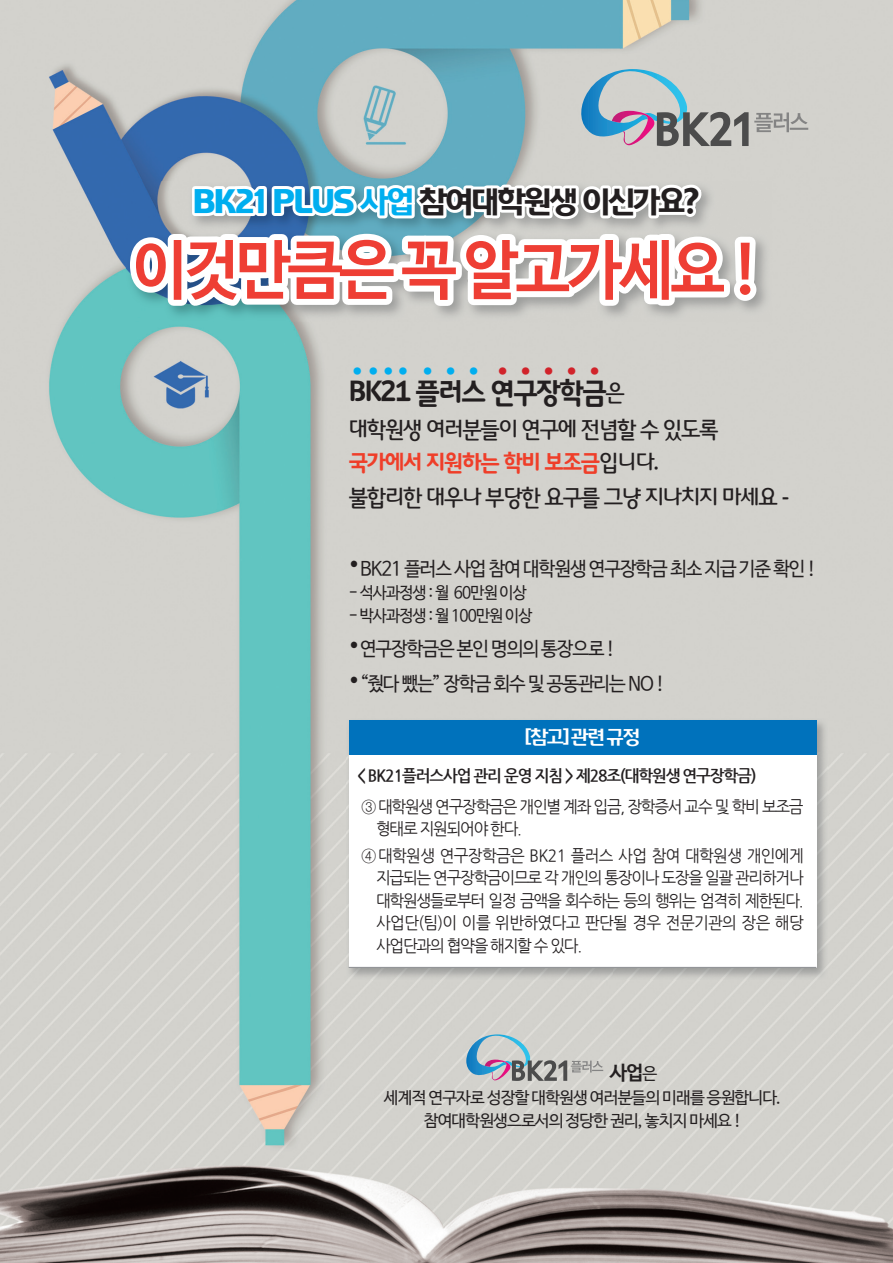
<style>
.page{position:relative;width:893px;height:1263px;background:#fff}
.page>*{position:absolute;margin:0;border:0;box-sizing:border-box;transform-origin:0 0}
.t1{font:64.5px "Nanum Barun Gothic OTF Bold";letter-spacing:-.05em;color:#ee3e34;scale:.95 1}
.t2{font:30px "Nexen B";letter-spacing:-.07em;color:#231f20;scale:.95 1}
.t3{font:700 28.5px "Moebius Korea";letter-spacing:-.05em;color:#231f20;scale:.95 1}
.t4{font:22.5px/37.2px "Moebius Korea";letter-spacing:-.05em;color:#231f20;scale:.95 1}
.t5{font:19.5px "Nanum Barun Gothic OTF";letter-spacing:-.05em;color:#231f20;scale:.95 1}
.t6{font:19.5px "Nexen R";color:#fff;scale:.95 1}
.t7{font:19.5px "Nanum Barun Gothic OTF Bold";color:#231f20}
.t8{font:16.5px/22.5px "Nanum Gothic";letter-spacing:-.08em;color:#231f20;scale:.95 1}
.t9{font:16.5px/22.8px "Nanum Barun Gothic OTF";letter-spacing:-.05em;color:#231f20;text-align:center}
.t10{font:700 16.5px "Nanum Gothic";letter-spacing:-.07em;color:#231f20;scale:.95 1}
.t11{font:16.5px "Nanum Barun Gothic OTF";letter-spacing:-.05em;color:#231f20;scale:.95 1}
.t12{font:10.5px "Kenten Generic";color:#00aeef}
.t13{font:10.5px "Kenten Generic";letter-spacing:1.19em;color:#d1232a}
.s1{color:#00aeef}
.s2{font-weight:700;color:#ef3e29}
.s3{font-family:"Nanum Barun Gothic OTF";font-size:16.5px}
</style>
<div class="page">
<img style="left:0;top:0;width:893px;height:1263px">
<img style="left:127px;top:313px;width:644px;height:8px">
<img style="left:346px;top:718px;width:482px;height:261px">
<div style="left:349px;top:721px;width:467px;height:34px;background:#0072bc"></div>
<div style="left:349px;top:755px;width:467px;height:212px;background:#fff"></div>
<hr style="left:349px;top:967px;width:467px;height:1px;background:#939598">
<svg style="left:466px;top:1028px;width:137px;height:53px"></svg>
<svg style="left:124px;top:59px;width:684px;height:254px"></svg>
<h2 class="t2" style="left:193px;top:186px;width:534px"><span class="s1">BK21 PLUS 사업</span> 참여대학원생 이신가요?</h2>
<h1 class="t1" style="left:133px;top:237px;width:661px">이것만큼은 꼭 알고가세요 !</h1>
<p class="t12" style="left:352px;top:365px;width:57px">3333</p>
<p class="t12" style="left:422px;top:365px;width:12px">3</p>
<p class="t12" style="left:445px;top:365px;width:12px">3</p>
<p class="t12" style="left:468px;top:365px;width:12px">3</p>
<p class="t13" style="left:497px;top:365px;width:104px">33333</p>
<h3 class="t4" style="left:349px;top:374px;width:391px;text-indent:257px">은<br>대학원생 여러분들이 연구에 전념할 수 있도록</h3>
<h3 class="t4" style="left:349px;top:446px;width:466px;line-height:34.7px"><span class="s2">국가에서 지원하는 학비 보조금</span>입니다.<br>불합리한 대우나 부당한 요구를 그냥 지나치지 마세요 -</h3>
<h3 class="t3" style="left:349px;top:376px;width:273px">BK21 플러스 연구장학금</h3>
<p class="t5" style="left:349px;top:558px;width:493px"><sup>●</sup>BK21 플러스 사업 참여 대학원생 연구장학금 최소 지급 기준 확인 !</p>
<p class="t11" style="left:349px;top:585px;width:189px">- 석사과정생 : 월 60만원 이상</p>
<p class="t11" style="left:349px;top:607px;width:195px">- 박사과정생 : 월 100만원 이상</p>
<p class="t5" style="left:349px;top:639px;width:282px"><sup>●</sup>연구장학금은 본인 명의의 통장으로 !</p>
<p class="t5" style="left:349px;top:674px;width:334px"><sup>●</sup>“줬다 뺐는” 장학금 회수 및 공동관리는 NO !</p>
<p class="t6" style="left:525px;top:727px;width:122px">[참고] 관련 규정</p>
<p class="t10" style="left:357px;top:767px;width:422px">&lt; BK21플러스사업 관리 운영 지침 &gt; 제28조(대학원생 연구장학금)</p>
<p class="t8" style="left:376px;top:795px;width:451px;text-indent:-15px">③ 대학원생 연구장학금은 개인별 계좌 입금, 장학증서 교수 및 학비 보조금 형태로 지원되어야 한다.</p>
<p class="t8" style="left:376px;top:845px;width:452px;text-align:justify;text-indent:-15px">④ 대학원생 연구장학금은 BK21 플러스 사업 참여 대학원생 개인에게 지급되는 연구장학금이므로 각 개인의 통장이나 도장을 일괄 관리하거나 대학원생들로부터 일정 금액을 회수하는 등의 행위는 엄격히 제한된다. 사업단(팀)이 이를 위반하였다고 판단될 경우 전문기관의 장은 해당 사업단과의 협약을 해지할 수 있다.</p>
<p class="t7" style="left:610px;top:1063px;width:49px">사업<span class="s3">은</span></p>
<p class="t9" style="left:384px;top:1087px;width:399px">세계적 연구자로 성장할 대학원생 여러분들의 미래를 응원합니다. 참여대학원생으로서의 정당한 권리, 놓치지 마세요 !</p>
</div>
